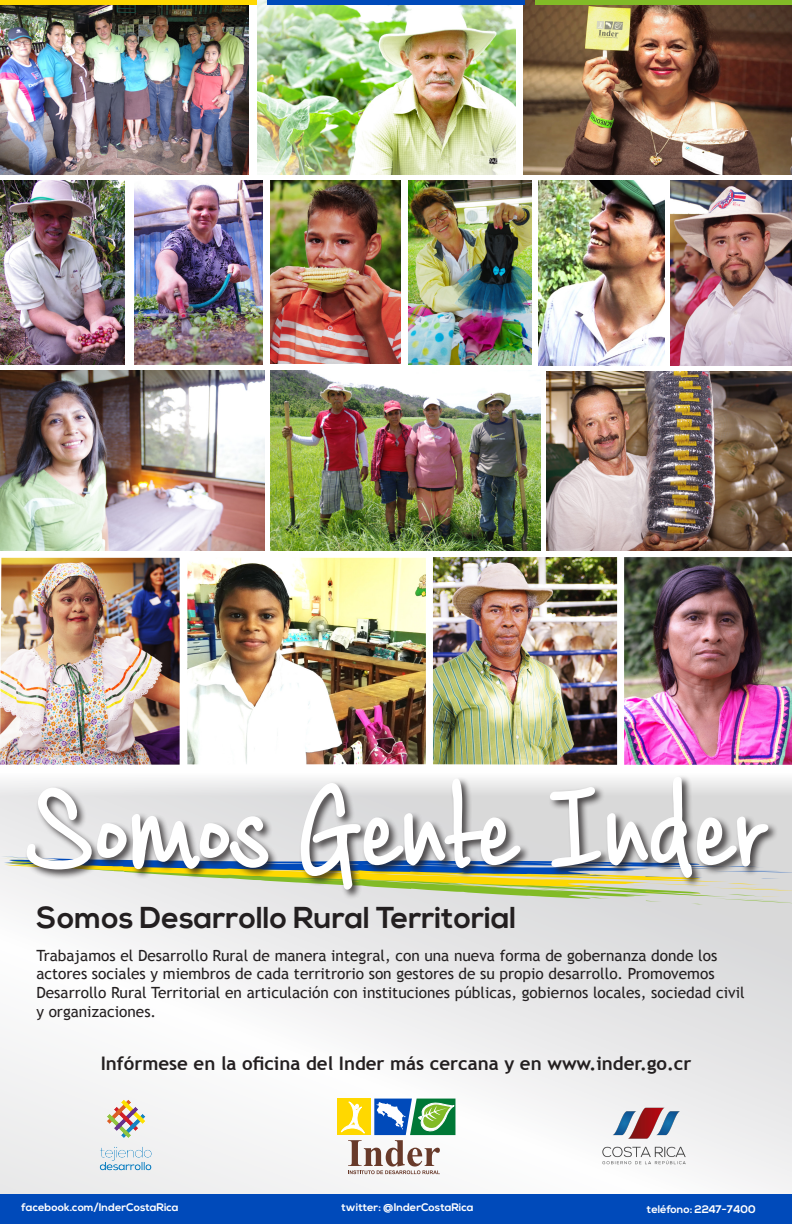
<style>
.page{position:relative;width:792px;height:1224px;background:#fff}
.page>*{position:absolute;margin:0;border:0;box-sizing:border-box;transform-origin:0 0}
.t1{font:700 30.2px "Nexa";color:#231f20}
.t2{font:700 18.7px "Trebuchet MS";color:#231f20}
.t3{font:15.5px/18.5px "Trebuchet MS";color:#231f20}
.t4{font:700 11px "Nexa";color:#fff}
</style>
<div class="page">
<svg style="left:0;top:764px;width:792px;height:430px"></svg>
<img style="left:0;top:4px;width:248px;height:170px">
<img style="left:523px;top:0;width:269px;height:174px">
<img style="left:547px;top:371px;width:245px;height:180px">
<img style="left:270px;top:371px;width:271px;height:180px">
<img style="left:0;top:371px;width:264px;height:180px">
<img style="left:257px;top:0;width:259px;height:174px">
<img style="left:409px;top:180px;width:123px;height:185px">
<hr style="left:0;top:0;width:257px;height:4px;background:#ffd800">
<hr style="left:268px;top:0;width:257px;height:4px;background:#004aba">
<hr style="left:536px;top:0;width:256px;height:4px;background:#82bb27">
<img style="left:0;top:180px;width:125px;height:184px">
<img style="left:134px;top:180px;width:129px;height:184px">
<img style="left:271px;top:180px;width:130px;height:183px">
<img style="left:538px;top:180px;width:126px;height:186px">
<img style="left:671px;top:180px;width:121px;height:185px">
<svg style="left:0;top:856px;width:792px;height:49px"></svg>
<div style="left:24px;top:775px;width:755px;height:125px;background:#231f20;opacity:.8"></div>
<svg style="left:27px;top:777px;width:741px;height:113px"></svg>
<img style="left:624px;top:557px;width:168px;height:208px">
<img style="left:433px;top:557px;width:184px;height:208px">
<img style="left:0;top:558px;width:180px;height:207px">
<img style="left:187px;top:558px;width:239px;height:206px">
<div style="left:0;top:1194px;width:792px;height:30px;background:#004aba"></div>
<img style="left:597px;top:1100px;width:95px;height:73px">
<img style="left:92px;top:1092px;width:68px;height:89px">
<div style="left:337px;top:1099px;width:33px;height:36px;background:#ffd800"></div>
<svg style="left:340px;top:1099px;width:115px;height:75px"></svg>
<p class="t1" style="left:36px;top:900px;width:482px">Somos Desarrollo Rural Territorial</p>
<p class="t3" style="left:36px;top:946px;width:710px">Trabajamos el Desarrollo Rural de manera integral, con una nueva forma de gobernanza donde los actores sociales y miembros de cada territrorio son gestores de su propio desarrollo. Promovemos Desarrollo Rural Territorial en articulación con instituciones públicas, gobiernos locales, sociedad civil y organizaciones.</p>
<p class="t2" style="left:101px;top:1052px;width:592px">Infórmese en la oficina del Inder más cercana y en www.inder.go.cr</p>
<p class="t4" style="left:21px;top:1201px;width:159px">facebook.com/InderCostaRica</p>
<p class="t4" style="left:341px;top:1201px;width:133px">twitter: @InderCostaRica</p>
<p class="t4" style="left:647px;top:1203px;width:110px">teléfono: 2247-7400</p>
</div>
